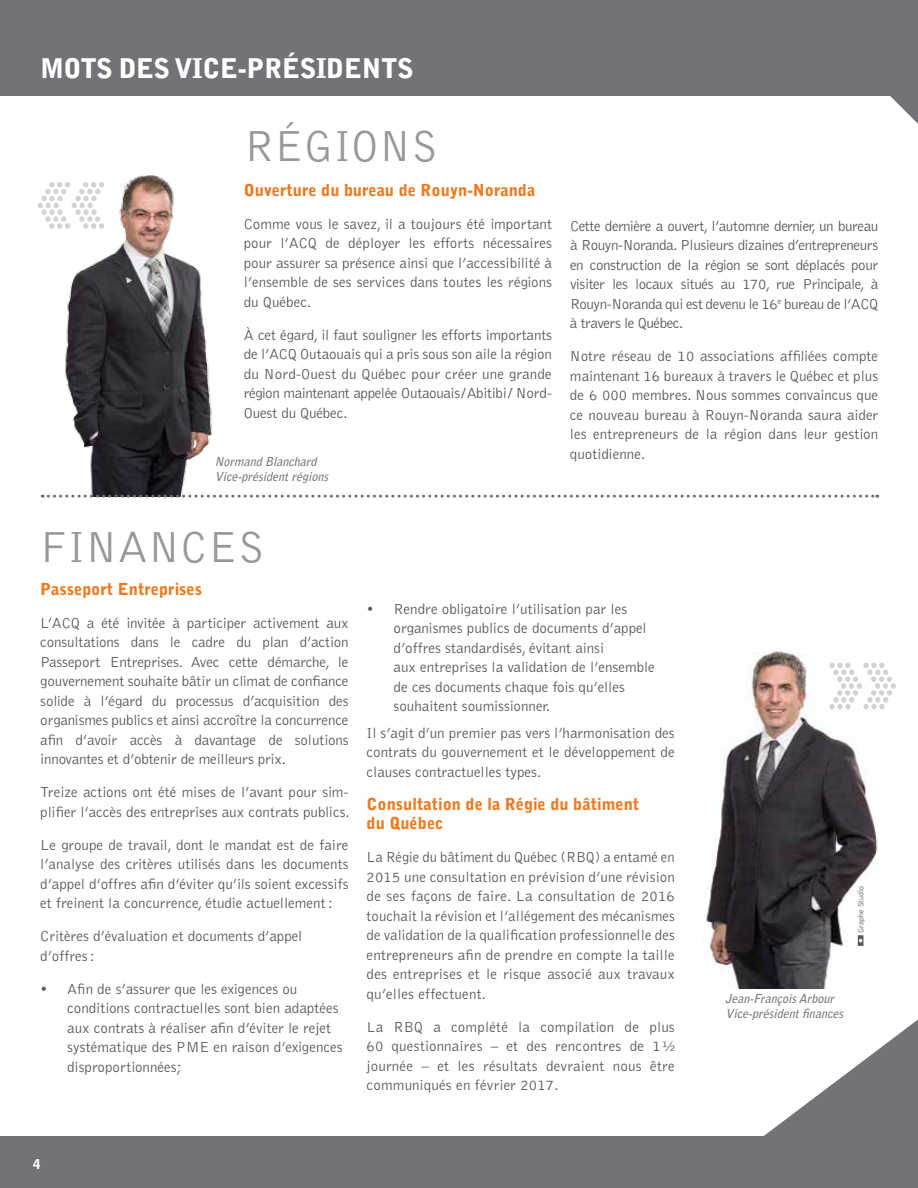
<style>
.page{position:relative;width:918px;height:1188px;background:#fff}
.page>*{position:absolute;margin:0;border:0;box-sizing:border-box;transform-origin:0 0}
.t1{font:300 45px "Bell Gothic Std";color:#999898}
.t2{font:900 27px "Bell Gothic Std";letter-spacing:-.01em;color:#fff}
.t3{font:900 16.5px "Bell Gothic Std";color:#ef791e}
.t4{font:900 16.5px/19.5px "Bell Gothic Std";color:#ef7920}
.t5{font:300 15px/19.5px "Bell Gothic Std";color:#575756;text-align:justify}
.t6{font:900 13.5px "Bell Gothic Std";color:#fff}
.t7{font:italic 700 12.3px/15px "Bell Gothic Std";color:#7c7b7b}
.t8{font:300 7.8px "Bell Gothic Std";color:#575756}
</style>
<div class="page">
<div style="left:0;top:1137px;width:918px;height:51px;background:#717376"></div>
<div style="left:0;top:0;width:918px;height:95px;background:#717376"></div>
<svg style="left:883px;top:95px;width:35px;height:29px"></svg>
<img style="left:704px;top:650px;width:174px;height:338px">
<svg style="left:829px;top:663px;width:67px;height:46px"></svg>
<img style="left:37px;top:175px;width:184px;height:321px">
<svg style="left:695px;top:1020px;width:223px;height:117px"></svg>
<svg style="left:38px;top:182px;width:66px;height:47px"></svg>
<svg style="left:42px;top:495px;width:836px;height:3px"></svg>
<svg style="left:858px;top:935px;width:5px;height:11px"></svg>
<h2 class="t2" style="left:40px;top:52px;width:375px">MOTS DES VICE-PRÉSIDENTS</h2>
<h1 class="t1" style="left:244px;top:123px;width:197px">RÉGIONS</h1>
<p class="t3" style="left:244px;top:180px;width:293px">Ouverture du bureau de Rouyn-Noranda</p>
<p class="t5" style="left:244px;top:215px;width:310px">Comme vous le savez, il a toujours été important pour l’ACQ de déployer les efforts nécessaires pour assurer sa présence ainsi que l’accessibilité à l’ensemble de ses services dans toutes les régions du Québec.</p>
<p class="t5" style="left:244px;top:326px;width:310px">À cet égard, il faut souligner les efforts importants de l’ACQ Outaouais qui a pris sous son aile la région du Nord-Ouest du Québec pour créer une grande région maintenant appelée Outaouais/Abitibi/ Nord-Ouest du Québec.</p>
<p class="t7" style="left:215px;top:454px;width:118px">Normand Blanchard<br>Vice-présidentrégions</p>
<p class="t5" style="left:570px;top:216px;width:310px">Cette dernière a ouvert, l’automne dernier, un bureau à Rouyn-Noranda. Plusieurs dizaines d’entrepreneurs en construction de la région se sont déplacés pour visiter les locaux situés au 170, rue Principale, à Rouyn-Noranda qui est devenu le 16<sup>e</sup> bureau de l’ACQ à travers le Québec.</p>
<p class="t5" style="left:570px;top:347px;width:310px">Notre réseau de 10 associations affiliées compte maintenant 16 bureaux à travers le Québec et plus de 6 000 membres. Nous sommes convaincus que ce nouveau bureau à Rouyn-Noranda saura aider les entrepreneurs de la région dans leur gestion quotidienne.</p>
<h1 class="t1" style="left:40px;top:523px;width:226px">FINANCES</h1>
<p class="t3" style="left:40px;top:579px;width:163px">Passeport Entreprises</p>
<p class="t5" style="left:40px;top:613px;width:310px">L’ACQ a été invitée à participer activement aux consultations dans le cadre du plan d’action Passeport Entreprises. Avec cette démarche, le gouvernement souhaite bâtir un climat de confiance solide à l’égard du processus d’acquisition des organismes publics et ainsi accroître la concurrence afin d’avoir accès à davantage de solutions innovantes et d’obtenir de meilleurs prix.</p>
<p class="t5" style="left:40px;top:783px;width:311px">Treize actions ont été mises de l’avant pour sim&shy;plifier l’accès des entreprises aux contrats publics.</p>
<p class="t5" style="left:40px;top:835px;width:310px">Le groupe de travail, dont le mandat est de faire l’analyse des critères utilisés dans les documents d’appel d’offres afin d’éviter qu’ils soient excessifs et freinent la concurrence, étudie actuellement:</p>
<p class="t5" style="left:40px;top:927px;width:264px">Critères d’évaluation et documents d’appel d’offres:</p>
<p class="t5" style="left:67px;top:979px;width:277px;text-align:left;text-indent:-27px">• Afin de s’assurer que les exigences ou conditions contractuelles sont bien adaptées aux contrats à réaliser afin d’éviter le rejet systématique des PME en raison d’exigences disproportionnées;</p>
<p class="t5" style="left:394px;top:599px;width:263px;text-align:left;text-indent:-27px">• Rendre obligatoire l’utilisation par les organismes publics de documents d’appel d’offres standardisés, évitant ainsi<br>aux entreprises la validation de l’ensemble de ces documents chaque fois qu’elles souhaitent soumissionner.</p>
<p class="t5" style="left:367px;top:723px;width:310px">Il s’agit d’un premier pas vers l’harmonisation des contrats du gouvernement et le développement de clauses contractuelles types.</p>
<p class="t4" style="left:367px;top:794px;width:274px">Consultation de la Régie du bâtiment du Québec</p>
<p class="t5" style="left:367px;top:848px;width:310px">La Régie du bâtiment du Québec (RBQ) a entamé en 2015 une consultation en prévision d’une révision de ses façons de faire. La consultation de 2016 touchait la révision et l’allégement des mécanismes de validation de la qualification professionnelle des entrepreneurs afin de prendre en compte la taille des entreprises et le risque associé aux travaux qu’elles effectuent.</p>
<p class="t5" style="left:367px;top:1017px;width:310px">La RBQ a complété la compilation de plus 60 questionnaires – et des rencontres de 1 ½ journée – et les résultats devraient nous être communiqués en février 2017.</p>
<p class="t6" style="left:33px;top:1156px;width:9px">4</p>
<p class="t8" style="left:857px;top:933px;width:48px;rotate:-90deg">Graphe Studio</p>
<p class="t7" style="left:726px;top:992px;width:122px">Jean-FrançoisArbour<br>Vice-présidentfinances</p>
</div>
